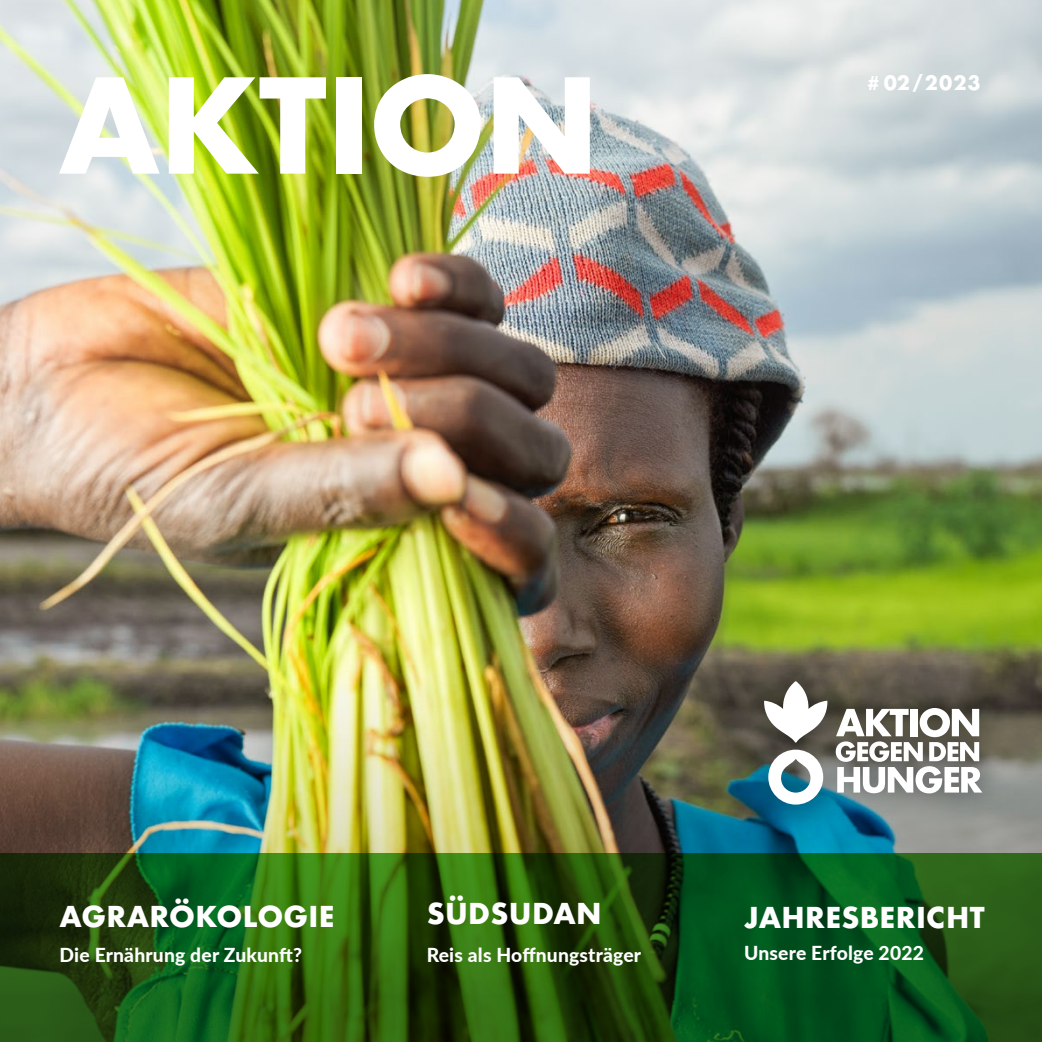
<style>
.page{position:relative;width:1042px;height:1042px;background:#fff}
.page>*{position:absolute;margin:0;border:0;box-sizing:border-box;transform-origin:0 0}
.t1{font:700 127.75px "Futura LT Pro";letter-spacing:.01em;color:#fff}
.t2{font:700 28px "Futura";letter-spacing:.01em;color:#fff}
.t3{font:800 19.25px "Lato";letter-spacing:.01em;color:#fff}
.t4{font:700 19.25px "Futura LT Pro";letter-spacing:.05em;color:#fff}
</style>
<div class="page">
<img style="left:0;top:0;width:1042px;height:632px">
<img style="left:0;top:632px;width:1042px;height:221px">
<svg style="left:0;top:853px;width:1042px;height:189px;background:#1b5312"></svg>
<div style="left:738px;top:656px;width:269px;height:176px;background:#000;opacity:.55"></div>
<svg style="left:768px;top:749px;width:55px;height:55px"></svg>
<svg style="left:764px;top:681px;width:63px;height:61px"></svg>
<svg style="left:836px;top:708px;width:146px;height:85px"></svg>
<h1 class="t1" style="left:60px;top:27px;width:540px">AKTION</h1>
<p class="t4" style="left:867px;top:68px;width:115px"># 02/2023</p>
<h2 class="t2" style="left:60px;top:896px;width:277px">AGRARÖKOLOGIE</h2>
<p class="t3" style="left:60px;top:940px;width:244px">Die Ernährung der Zukunft?</p>
<h2 class="t2" style="left:427px;top:893px;width:176px">SÜDSUDAN</h2>
<p class="t3" style="left:427px;top:940px;width:216px">Reis als Hoffnungsträger</p>
<h2 class="t2" style="left:744px;top:897px;width:242px">JAHRESBERICHT</h2>
<p class="t3" style="left:744px;top:939px;width:181px">Unsere Erfolge 2022</p>
</div>
